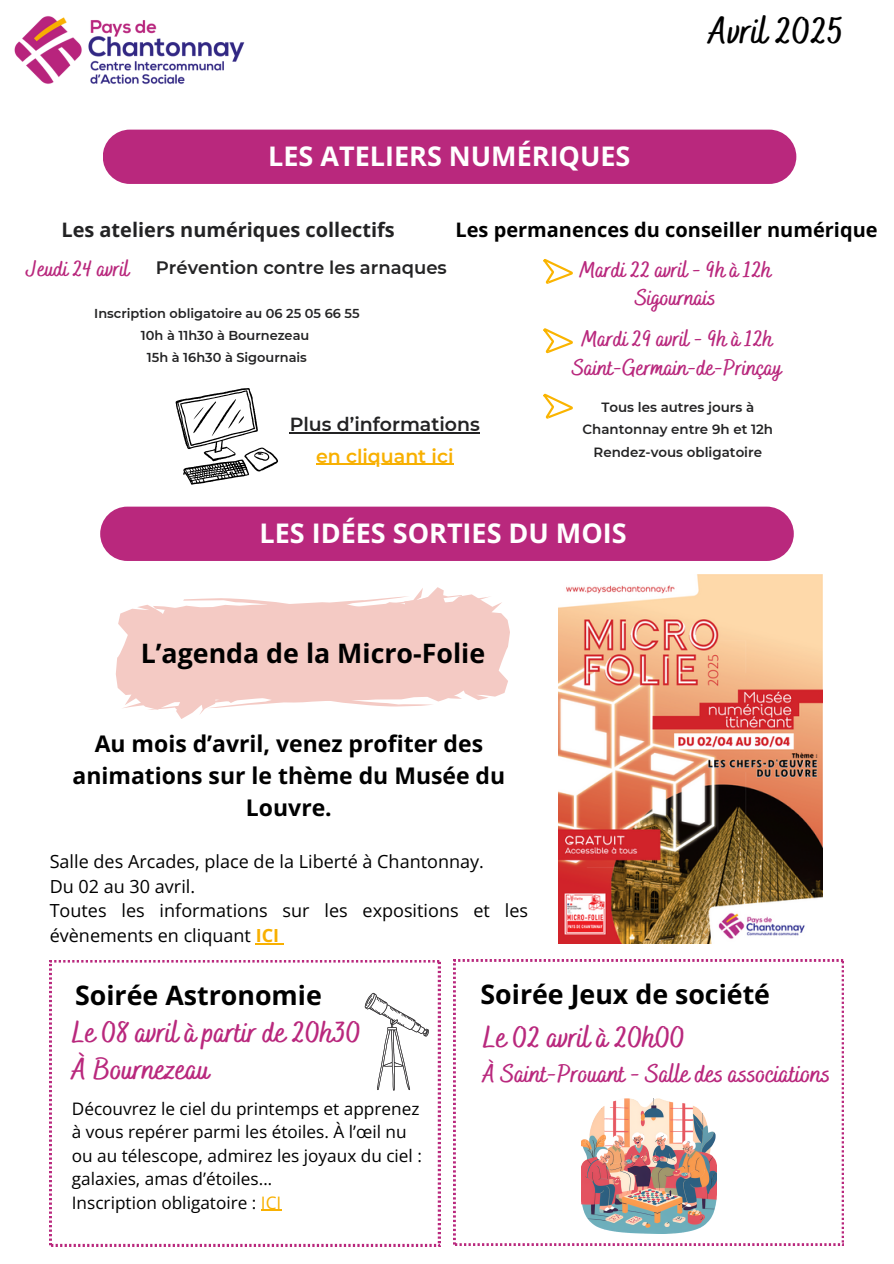
<style>
.page{position:relative;width:894px;height:1264px;background:#fff}
.page>*{position:absolute;margin:0;border:0;box-sizing:border-box;transform-origin:0 0}
.t1{font:700 37.5px "Bakerie Smooth";color:#000}
.t2{font:700 30px/37.2px "Bakerie Smooth";color:#b9287d}
.t3{font:700 27px "Open Sans";color:#fff}
.t4{font:700 26.7px "Open Sans";color:#000}
.t5{font:700 25.5px "Bakerie Smooth";color:#b9287d}
.t6{font:700 22.95px/32px "Open Sans";color:#000;text-align:center}
.t7{font:700 22.65px/28.3px "Bakerie Smooth";color:#b9287d;text-align:center}
.t8{font:700 22.5px "Bakerie Smooth";color:#b9287d}
.t9{font:700 19.95px "Open Sans";color:#000}
.t10{font:700 19.95px "Open Sans";color:#232324}
.t11{font:600 18.9px "Montserrat";color:#232324}
.t12{font:600 18.9px "Montserrat";color:#f8b001}
.t13{font:18px/24.6px "Open Sans";color:#000}
.t14{font:600 18px "Montserrat";color:#232324}
.t15{font:17.25px/23.4px "Open Sans";color:#000}
.t16{font:600 13.35px/22.4px "Montserrat";color:#232324;text-align:center}
.t17{font:600 12.9px "Montserrat";color:#232324}
.s1{font-weight:700;color:#f8b001}
.s2{color:#f8b001}
</style>
<div class="page">
<img style="left:14px;top:16px;width:231px;height:68px">
<div style="left:100px;top:506px;width:693px;height:55px;background:#b9287d;border-radius:27px"></div>
<svg style="left:50px;top:960px;width:390px;height:286px"></svg>
<svg style="left:417px;top:587px;width:92px;height:110px"></svg>
<svg style="left:116px;top:595px;width:376px;height:123px;fill:#f4cac4"></svg>
<div style="left:103px;top:130px;width:693px;height:54px;background:#b9287d;border-radius:27px"></div>
<svg style="left:175px;top:388px;width:103px;height:97px"></svg>
<svg style="left:543px;top:328px;width:30px;height:25px"></svg>
<svg style="left:543px;top:259px;width:30px;height:25px"></svg>
<svg style="left:543px;top:393px;width:30px;height:26px"></svg>
<img style="left:558px;top:574px;width:264px;height:369px">
<svg style="left:453px;top:959px;width:390px;height:286px"></svg>
<svg style="left:364px;top:992px;width:65px;height:98px"></svg>
<img style="left:581px;top:1098px;width:135px;height:135px">
<svg style="left:261px;top:1209px;width:20px;height:1px"></svg>
<svg style="left:256px;top:943px;width:28px;height:1px"></svg>
<hr style="left:289px;top:432px;width:190px;height:1px;background:#232324">
<hr style="left:316px;top:464px;width:137px;height:1px;background:#f8b001">
<h5 class="t3" style="left:268px;top:137px;width:363px">LES ATELIERS NUMÉRIQUES</h5>
<p class="t1" style="left:708px;top:9px;width:137px">Avril 2025</p>
<p class="t10" style="left:61px;top:216px;width:335px">Les ateliers numériques collectifs</p>
<p class="t8" style="left:26px;top:255px;width:105px">Jeudi 24 avril</p>
<h5 class="t14" style="left:156px;top:256px;width:292px">Prévention contre les arnaques</h5>
<p class="t17" style="left:94px;top:306px;width:267px">Inscription obligatoire au 06 25 05 66 55</p>
<p class="t17" style="left:141px;top:328px;width:170px">10h à 11h30 à Bournezeau</p>
<p class="t17" style="left:147px;top:349px;width:161px">15h à 16h30 à Sigournais</p>
<p class="t9" style="left:455px;top:215px;width:423px">Les permanences du conseiller numérique</p>
<p class="t7" style="left:579px;top:257px;width:193px">Mardi 22 avril - 9h à 12h<br>Sigournais</p>
<h1 class="t7" style="left:572px;top:326px;width:211px">Mardi 29 avril - 9h à 12h<br>Saint-Germain-de-Prinçay</h1>
<p class="t11" style="left:289px;top:413px;width:191px">Plus d’informations</p>
<p class="t12" style="left:316px;top:444px;width:139px">en cliquant ici</p>
<h4 class="t16" style="left:582px;top:396px;width:192px">Tous les autres jours à<br>Chantonnay entre 9h et 12h</h4>
<h5 class="t16" style="left:593px;top:440px;width:170px">Rendez-vous obligatoire</h5>
<h6 class="t3" style="left:259px;top:514px;width:368px">LES IDÉES SORTIES DU MOIS</h6>
<p class="t4" style="left:141px;top:634px;width:346px">L’agenda de la Micro-Folie</p>
<p class="t6" style="left:73px;top:727px;width:434px">Au mois d’avril, venez profiter des animations sur le thème du Musée du<br>Louvre.</p>
<p class="t13" style="left:50px;top:848px;width:435px">Salle des Arcades, place de la Liberté à Chantonnay.</p>
<h6 class="t13" style="left:50px;top:873px;width:147px">Du 02 au 30 avril.</h6>
<p class="t13" style="left:50px;top:897px;width:480px">Toutes les informations sur les expositions et les évènements en cliquant <span class="s1">ICI</span></p>
<h6 class="t4" style="left:75px;top:976px;width:248px">Soirée Astronomie</h6>
<h5 class="t2" style="left:72px;top:1015px;width:290px">Le 08 avril à partir de 20h30<br>À Bournezeau</h5>
<h6 class="t15" style="left:72px;top:1096px;width:351px">Découvrez le ciel du printemps et apprenez à vous repérer parmi les étoiles. À l’œil nu ou au télescope, admirez les joyaux du ciel : galaxies, amas d’étoiles…</h6>
<p class="t15" style="left:72px;top:1190px;width:211px">Inscription obligatoire : <span class="s2">ICI</span></p>
<p class="t4" style="left:480px;top:975px;width:291px">Soirée Jeux de société</p>
<p class="t2" style="left:482px;top:1020px;width:204px">Le 02 avril à 20h00</p>
<p class="t5" style="left:482px;top:1058px;width:349px">À Saint-Prouant - Salle des associations</p>
</div>
